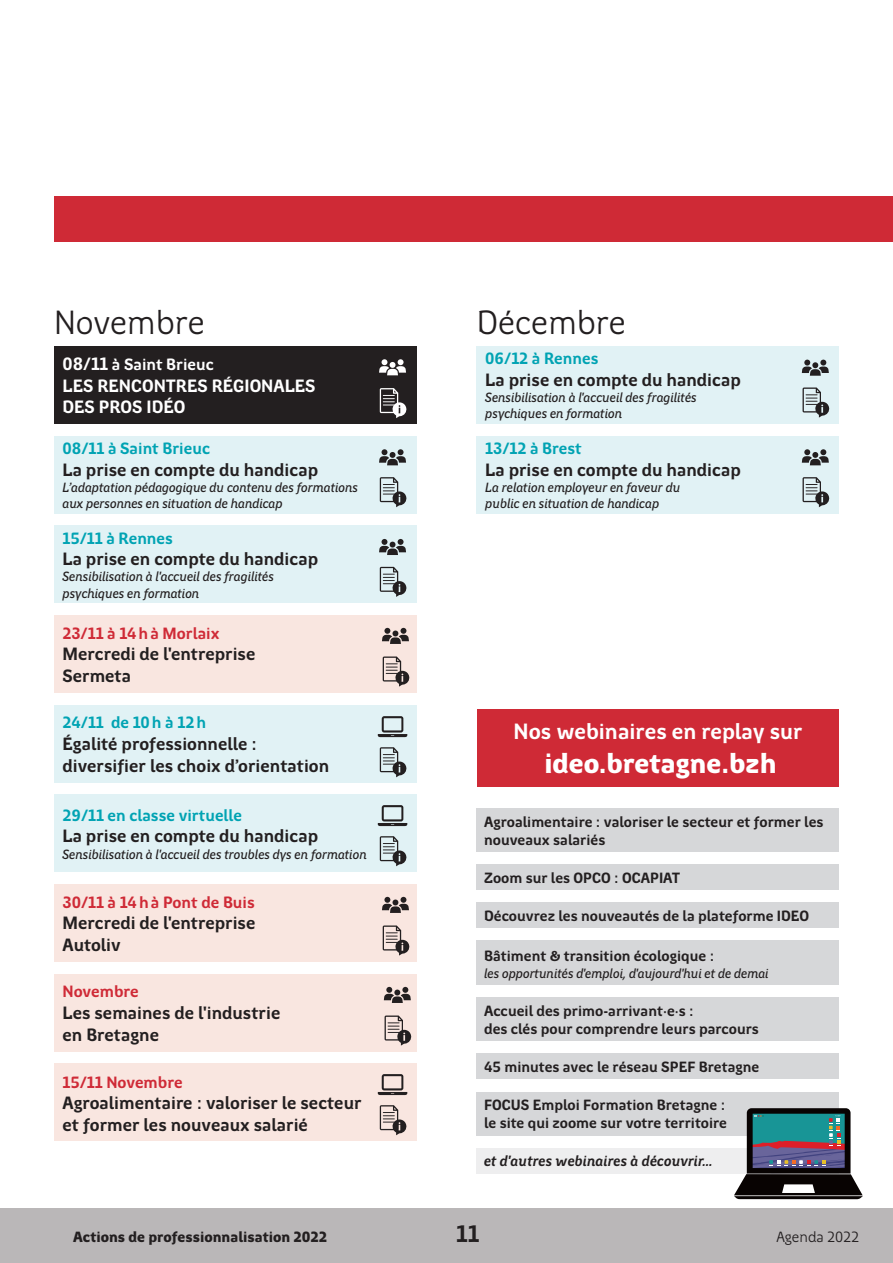
<style>
.page{position:relative;width:893px;height:1263px;background:#fff}
.page>*{position:absolute;margin:0;border:0;box-sizing:border-box;transform-origin:0 0}
.titre_page{font:33.9px "Region Bretagne New";color:#231f20}
.titre{font:900 28.2px "Region Bretagne New";color:#fff}
.ACTION_AXE1{font:700 24px "Region Bretagne New";color:#231f20}
.titre-2{font:700 22.35px "Region Bretagne New";color:#fff}
.ACTION_AXE1-2{font:700 18px/21.6px "Region Bretagne New";color:#231f20}
.ACTION_AXE1-3{font:700 18px/21.6px "Region Bretagne New";color:#fff}
.ACTION_AXE1-4{font:700 16.5px "Region Bretagne New";color:#00a3b3}
.ACTION_AXE1-5{font:700 16.5px "Region Bretagne New";color:#cf2a36}
.ACTION_AXE1-6{font:700 16.5px "Region Bretagne New";color:#fff}
.ACTION_AXE1-7{font:700 15px/18px "Region Bretagne New";color:#231f20}
.t1{font:900 15px "Region Bretagne New";color:#231f20}
.t2{font:italic 700 15px "Region Bretagne New";color:#231f20}
.titre_page-2{font:15px "Region Bretagne New";color:#231f20}
.ACTION_AXE1-8{font:italic 500 13.5px/16.2px "Region Bretagne New";letter-spacing:-.01em;color:#231f20}
.s1{font-size:18px}
</style>
<div class="page">
<div style="left:54px;top:196px;width:839px;height:45px;background:#cf2a36"></div>
<div style="left:0;top:1209px;width:893px;height:54px;background:#bab7b8"></div>
<div style="left:54px;top:346px;width:362px;height:78px;background:#231f20"></div>
<svg style="left:380px;top:388px;width:27px;height:30px"></svg>
<svg style="left:379px;top:359px;width:27px;height:16px"></svg>
<div style="left:477px;top:1148px;width:362px;height:26px;background:#eeeeef"></div>
<div style="left:477px;top:940px;width:362px;height:45px;background:#d6d7d9"></div>
<div style="left:477px;top:1091px;width:362px;height:44px;background:#d6d7d9"></div>
<div style="left:477px;top:808px;width:362px;height:44px;background:#d6d7d9"></div>
<div style="left:477px;top:864px;width:362px;height:26px;background:#d6d7d9"></div>
<div style="left:477px;top:902px;width:362px;height:26px;background:#d6d7d9"></div>
<div style="left:477px;top:997px;width:362px;height:44px;background:#d6d7d9"></div>
<div style="left:477px;top:1053px;width:362px;height:26px;background:#d6d7d9"></div>
<svg style="left:734px;top:1108px;width:129px;height:91px"></svg>
<div style="left:477px;top:709px;width:362px;height:78px;background:#cf2a36"></div>
<div style="left:54px;top:974px;width:362px;height:77px;background:#f9e6e0"></div>
<svg style="left:384px;top:987px;width:27px;height:16px"></svg>
<svg style="left:385px;top:1015px;width:27px;height:30px"></svg>
<div style="left:54px;top:1064px;width:362px;height:77px;background:#f9e6e0"></div>
<svg style="left:380px;top:1105px;width:27px;height:30px"></svg>
<svg style="left:378px;top:1074px;width:29px;height:21px"></svg>
<div style="left:54px;top:705px;width:362px;height:77px;background:#e1f2f5"></div>
<svg style="left:380px;top:747px;width:27px;height:30px"></svg>
<svg style="left:378px;top:716px;width:29px;height:21px"></svg>
<div style="left:54px;top:795px;width:362px;height:77px;background:#e1f2f5"></div>
<svg style="left:380px;top:836px;width:27px;height:30px"></svg>
<svg style="left:378px;top:805px;width:29px;height:21px"></svg>
<div style="left:477px;top:436px;width:362px;height:77px;background:#e1f2f5"></div>
<svg style="left:802px;top:477px;width:28px;height:30px"></svg>
<svg style="left:802px;top:449px;width:27px;height:16px"></svg>
<div style="left:54px;top:436px;width:362px;height:77px;background:#e1f2f5"></div>
<svg style="left:380px;top:477px;width:27px;height:30px"></svg>
<svg style="left:379px;top:449px;width:27px;height:16px"></svg>
<div style="left:477px;top:346px;width:362px;height:78px;background:#e1f2f5"></div>
<svg style="left:802px;top:387px;width:28px;height:31px"></svg>
<svg style="left:802px;top:360px;width:27px;height:16px"></svg>
<div style="left:54px;top:526px;width:362px;height:77px;background:#e1f2f5"></div>
<svg style="left:380px;top:567px;width:27px;height:30px"></svg>
<svg style="left:379px;top:539px;width:27px;height:16px"></svg>
<div style="left:54px;top:615px;width:362px;height:78px;background:#f9e6e0"></div>
<svg style="left:382px;top:628px;width:27px;height:16px"></svg>
<svg style="left:383px;top:656px;width:27px;height:31px"></svg>
<div style="left:54px;top:884px;width:362px;height:78px;background:#f9e6e0"></div>
<svg style="left:382px;top:897px;width:27px;height:16px"></svg>
<svg style="left:383px;top:925px;width:27px;height:30px"></svg>
<p class="titre_page" style="left:54px;top:304px;width:152px">Novembre</p>
<p class="titre_page" style="left:477px;top:304px;width:151px">Décembre</p>
<p class="ACTION_AXE1-6" style="left:63px;top:356px;width:153px"><span class="s1">08/11</span> à Saint Brieuc</p>
<p class="ACTION_AXE1-3" style="left:63px;top:375px;width:255px">LES RENCONTRES RÉGIONALES<br>DES PROS IDÉO</p>
<p class="ACTION_AXE1-4" style="left:485px;top:350px;width:115px">06/12 à Rennes</p>
<p class="ACTION_AXE1-2" style="left:485px;top:369px;width:257px">La prise en compte du handicap</p>
<p class="ACTION_AXE1-8" style="left:485px;top:390px;width:213px">Sensibilisation à l'accueil des fragilités psychiques en formation</p>
<p class="ACTION_AXE1-4" style="left:63px;top:439px;width:149px">08/11 à Saint Brieuc</p>
<p class="ACTION_AXE1-2" style="left:63px;top:459px;width:257px">La prise en compte du handicap</p>
<p class="ACTION_AXE1-8" style="left:63px;top:479px;width:297px">L’adaptation pédagogique du contenu des formations aux personnes en situation de handicap</p>
<p class="ACTION_AXE1-4" style="left:63px;top:529px;width:112px">15/11 à Rennes</p>
<p class="ACTION_AXE1-2" style="left:63px;top:549px;width:257px">La prise en compte du handicap</p>
<p class="ACTION_AXE1-8" style="left:63px;top:569px;width:213px">Sensibilisation à l'accueil des fragilités psychiques en formation</p>
<p class="ACTION_AXE1-5" style="left:63px;top:624px;width:158px">23/11 à 14hà Morlaix</p>
<p class="ACTION_AXE1-2" style="left:63px;top:644px;width:194px">Mercredi de l'entreprise<br>Sermeta</p>
<p class="ACTION_AXE1-4" style="left:63px;top:714px;width:145px">24/11 de 10h à 12h</p>
<p class="ACTION_AXE1-2" style="left:63px;top:733px;width:268px">Égalité professionnelle : diversifier les choix d’orientation</p>
<p class="ACTION_AXE1-4" style="left:63px;top:806px;width:181px">29/11 en classe virtuelle</p>
<p class="ACTION_AXE1-2" style="left:63px;top:826px;width:257px">La prise en compte du handicap</p>
<p class="ACTION_AXE1-8" style="left:63px;top:846px;width:306px">Sensibilisation à l'accueil des troubles dys en formation</p>
<p class="ACTION_AXE1-5" style="left:63px;top:893px;width:194px">30/11 à 14hà Pont de Buis</p>
<p class="ACTION_AXE1-2" style="left:63px;top:913px;width:194px">Mercredi de l'entreprise<br>Autoliv</p>
<p class="ACTION_AXE1-5" style="left:63px;top:983px;width:78px">Novembre</p>
<p class="ACTION_AXE1-2" style="left:63px;top:1002px;width:219px">Les semaines de l'industrie en Bretagne</p>
<p class="ACTION_AXE1-5" style="left:63px;top:1073px;width:122px">15/11 Novembre</p>
<p class="ACTION_AXE1-2" style="left:63px;top:1093px;width:301px">Agroalimentaire : valoriser le secteur et former les nouveaux salarié</p>
<p class="ACTION_AXE1-4" style="left:485px;top:439px;width:98px">13/12 à Brest</p>
<p class="ACTION_AXE1-2" style="left:485px;top:459px;width:257px">La prise en compte du handicap</p>
<p class="ACTION_AXE1-8" style="left:485px;top:479px;width:197px">La relation employeur en faveur du public en situation de handicap</p>
<p class="titre-2" style="left:514px;top:719px;width:290px">Nos webinaires en replay sur</p>
<p class="titre" style="left:544px;top:748px;width:234px">ideo.bretagne.bzh</p>
<p class="ACTION_AXE1-7" style="left:484px;top:813px;width:341px">Agroalimentaire : valoriser le secteur et former les nouveaux salariés</p>
<p class="ACTION_AXE1-7" style="left:484px;top:869px;width:198px">Zoom sur les OPCO : OCAPIAT</p>
<p class="ACTION_AXE1-7" style="left:484px;top:907px;width:327px">Découvrez les nouveautés de la plateforme IDEO</p>
<p class="ACTION_AXE1-7" style="left:484px;top:947px;width:232px">Bâtiment &amp; transition écologique :</p>
<p class="ACTION_AXE1-8" style="left:484px;top:965px;width:286px">les opportunités d'emploi, d'aujourd'hui et de demai</p>
<p class="ACTION_AXE1-7" style="left:484px;top:1002px;width:276px">Accueil des primo-arrivant·e·s :<br>des clés pour comprendre leurs parcours</p>
<p class="ACTION_AXE1-7" style="left:484px;top:1058px;width:277px">45 minutes avec le réseau SPEF Bretagne</p>
<p class="ACTION_AXE1-7" style="left:484px;top:1096px;width:244px">FOCUS Emploi Formation Bretagne : le site qui zoome sur votre territoire</p>
<p class="t2" style="left:484px;top:1153px;width:230px">et d'autres webinaires à découvrir…</p>
<p class="t1" style="left:73px;top:1228px;width:255px">Actions de professionnalisation 2022</p>
<p class="ACTION_AXE1" style="left:456px;top:1220px;width:24px">11</p>
<p class="titre_page-2" style="left:776px;top:1228px;width:84px">Agenda 2022</p>
</div>
